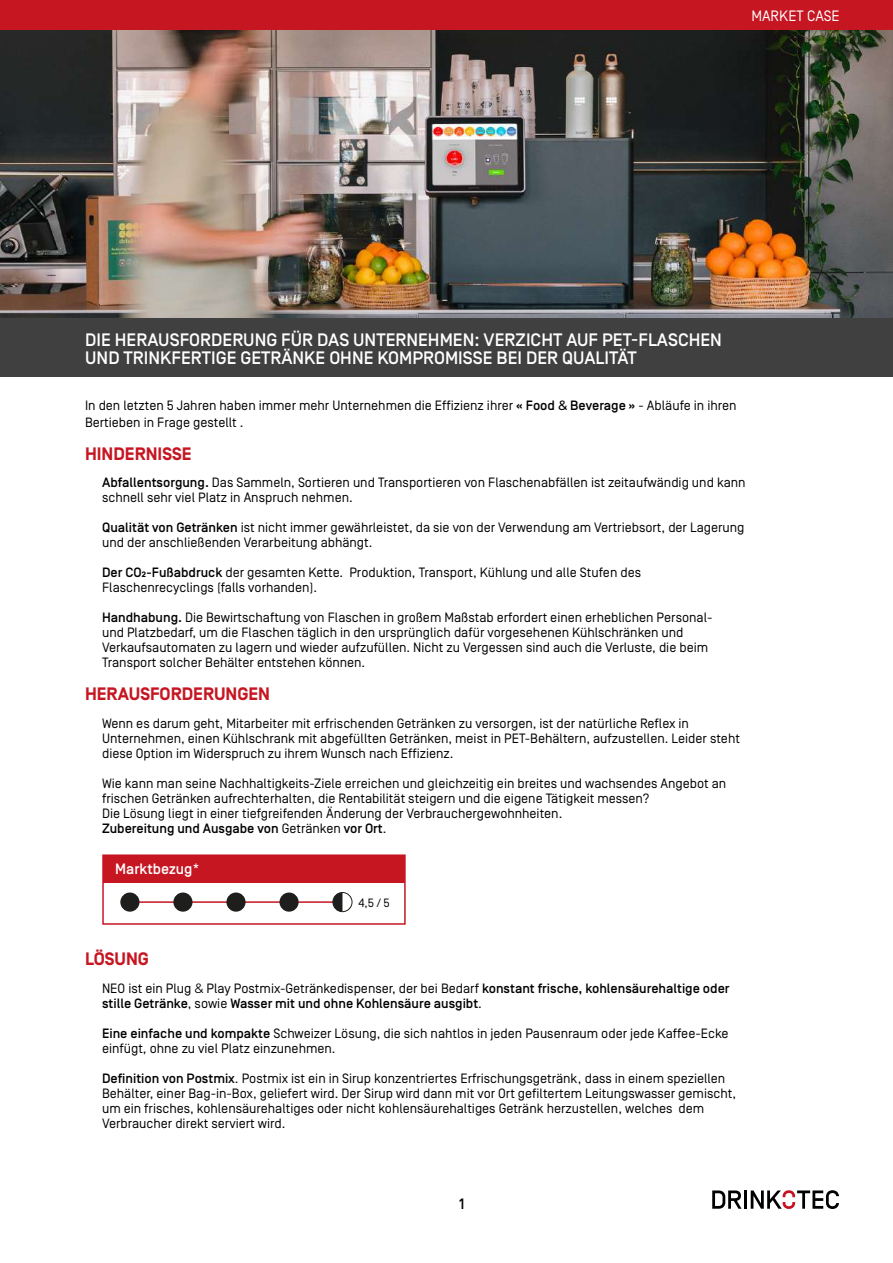
<style>
.page{position:relative;width:893px;height:1263px;background:#fff}
.page>*{position:absolute;margin:0;border:0;box-sizing:border-box;transform-origin:0 0}
.t1{font:500 18px/18px "Simplon Norm";color:#fff}
.t2{font:700 18px "Simplon Norm";color:#c61622}
.t3{font:500 15px "Simplon Norm";color:#fff}
.t4{font:15px "Simplon Norm";color:#fff}
.t5{font:500 15px "Simplon Norm";color:#000}
.t6{font:13.5px/15px "Simplon Norm";color:#000}
.t7{font:500 13.5px/15px "Simplon Norm";color:#000}
.t8{font:12px "Simplon Norm";color:#000}
.s1{font-weight:500}
.s2{font-family:"Montserrat";font-weight:500}
.s3{font-weight:400}
.s4{font-family:"Montserrat";font-weight:400}
</style>
<div class="page">
<div style="left:102px;top:854px;width:304px;height:71px;border:2px solid #c61622"></div>
<div style="left:103px;top:855px;width:302px;height:27px;background:#c61622"></div>
<hr style="left:136px;top:901px;width:199px;height:2px;background:#c61622">
<img style="left:0;top:29px;width:893px;height:289px">
<div style="left:0;top:318px;width:893px;height:58px;background:#404040"></div>
<div style="left:0;top:0;width:893px;height:29px;background:#c61622"></div>
<svg style="left:712px;top:1190px;width:29px;height:19px"></svg>
<hr style="left:744px;top:1190px;width:3px;height:19px;background:#000">
<svg style="left:751px;top:1190px;width:88px;height:19px"></svg>
<div style="left:120px;top:892px;width:19px;height:20px;background:#1e1e1c;border-radius:50%"></div>
<div style="left:226px;top:892px;width:20px;height:20px;background:#1e1e1c;border-radius:50%"></div>
<div style="left:173px;top:892px;width:20px;height:20px;background:#1e1e1c;border-radius:50%"></div>
<div style="left:279px;top:892px;width:20px;height:20px;background:#1e1e1c;border-radius:50%"></div>
<div style="left:333px;top:892px;width:19px;height:20px;border:1px solid #1e1e1c;border-radius:50%"></div>
<svg style="left:333px;top:892px;width:9px;height:20px"></svg>
<p class="t4" style="left:751px;top:8px;width:90px">MARKET CASE</p>
<h1 class="t1" style="left:85px;top:332px;width:638px">DIE HERAUSFORDERUNG FÜR DAS UNTERNEHMEN: VERZICHT AUF PET-FLASCHEN<br>UND TRINKFERTIGE GETRÄNKE OHNE KOMPROMISSE BEI DER QUALITÄT</h1>
<p class="t6" style="left:85px;top:398px;width:653px;line-height:16.5px">In den letzten 5 Jahren haben immer mehr Unternehmen die Effizienz ihrer <span class="s1">« Food</span> <span class="s2">&amp;</span> <span class="s1">Beverage »</span> - Abläufe in ihren<br>Bertieben in Frage gestellt .</p>
<h1 class="t2" style="left:85px;top:444px;width:108px">HINDERNISSE</h1>
<p class="t6" style="left:102px;top:476px;width:645px"><span class="s1">Abfallentsorgung.</span> Das Sammeln, Sortieren und Transportieren von Flaschenabfällen ist zeitaufwändig und kann schnell sehr viel Platz in Anspruch nehmen.</p>
<p class="t6" style="left:102px;top:521px;width:644px"><span class="s1">Qualität von Getränken</span> ist nicht immer gewährleistet, da sie von der Verwendung am Vertriebsort, der Lagerung und der anschließenden Verarbeitung abhängt.</p>
<p class="t6" style="left:102px;top:566px;width:541px"><span class="s1">Der CO2-Fußabdruck</span> der gesamten Kette. Produktion, Transport, Kühlung und alle Stufen des<br>Flaschenrecyclings (falls vorhanden).</p>
<p class="t6" style="left:102px;top:611px;width:612px"><span class="s1">Handhabung.</span> Die Bewirtschaftung von Flaschen in großem Maßstab erfordert einen erheblichen Personal&shy;und Platzbedarf, um die Flaschen täglich in den ursprünglich dafür vorgesehenen Kühlschränken und Verkaufsautomaten zu lagern und wieder aufzufüllen. Nicht zu Vergessen sind auch die Verluste, die beim Transport solcher Behälter entstehen können.</p>
<h1 class="t2" style="left:85px;top:684px;width:187px">HERAUSFORDERUNGEN</h1>
<p class="t6" style="left:102px;top:716px;width:639px">Wenn es darum geht, Mitarbeiter mit erfrischenden Getränken zu versorgen, ist der natürliche Reflex in<br>Unternehmen, einen Kühlschrank mit abgefüllten Getränken, meist in PET-Behältern, aufzustellen. Leider steht diese Option im Widerspruch zu ihrem Wunsch nach Effizienz.</p>
<p class="t6" style="left:102px;top:776px;width:626px">Wie kann man seine Nachhaltigkeits-Ziele erreichen und gleichzeitig ein breites und wachsendes Angebot an frischen Getränken aufrechterhalten, die Rentabilität steigern und die eigene Tätigkeit messen?<br>Die Lösung liegt in einer tiefgreifenden Änderung der Verbrauchergewohnheiten.<br><span class="s1">Zubereitung und Ausgabe von</span> Getränken <span class="s1">vor Ort</span>.</p>
<p class="t3" style="left:115px;top:860px;width:86px">Marktbezug<span class="s3">*</span></p>
<p class="t8" style="left:358px;top:896px;width:33px">4,5 / 5</p>
<h1 class="t2" style="left:85px;top:949px;width:65px">LÖSUNG</h1>
<p class="t7" style="left:102px;top:981px;width:629px"><span class="s3">NEO ist ein Plug</span> <span class="s4">&amp;</span> <span class="s3">Play Postmix-Getränkedispenser, der bei Bedarf</span> konstant frische, kohlensäurehaltige oder stille Getränke<span class="s3">, sowie</span> Wasser mit und ohne Kohlensäure ausgibt<span class="s3">.</span></p>
<p class="t6" style="left:102px;top:1026px;width:628px"><span class="s1">Eine einfache und kompakte</span> Schweizer Lösung, die sich nahtlos in jeden Pausenraum oder jede Kaffee-Ecke einfügt, ohne zu viel Platz einzunehmen.</p>
<p class="t6" style="left:102px;top:1071px;width:635px"><span class="s1">Definition von Postmix</span>. Postmix ist ein in Sirup konzentriertes Erfrischungsgetränk, dass in einem speziellen Behälter, einer Bag-in-Box, geliefert wird. Der Sirup wird dann mit vor Ort gefiltertem Leitungswasser gemischt, um ein frisches, kohlensäurehaltiges oder nicht kohlensäurehaltiges Getränk herzustellen, welches dem Verbraucher direkt serviert wird.</p>
<p class="t5" style="left:459px;top:1196px;width:7px">1</p>
</div>
